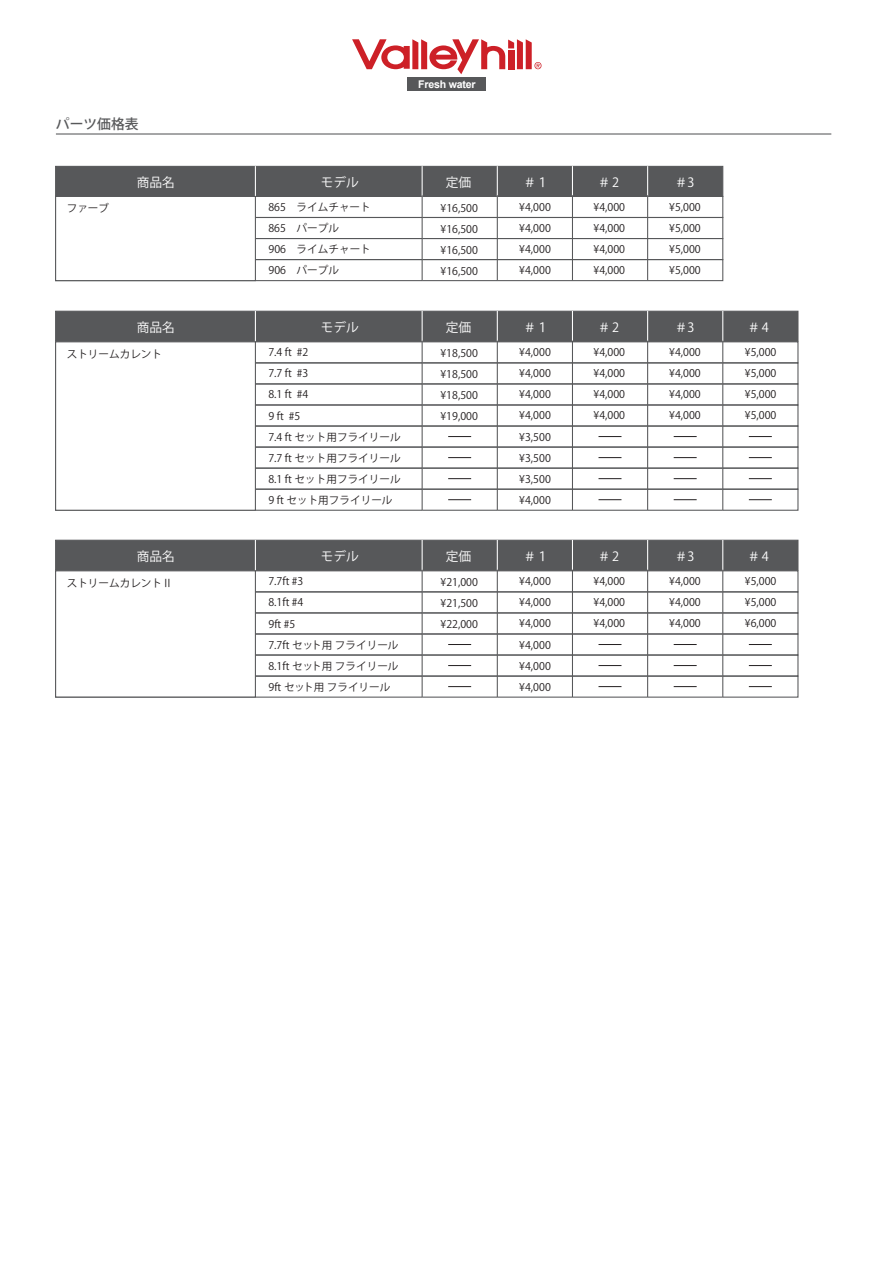
<style>
.page{position:relative;width:893px;height:1263px;background:#fff}
.page>*{position:absolute;margin:0;border:0;box-sizing:border-box;transform-origin:0 0}
.t1{font:500 13.8px "Koz Go Pr 6 N";color:#57585a}
.t2{font:12.75px "Koz Go Pr 6 N";color:#fff}
.t3{font:10.65px/21px "Koz Go Pr 6 N";color:#231f20;text-align:justify}
.t4{font:700 10.65px "Arial";letter-spacing:-.02em;color:#fff}
</style>
<div class="page">
<div style="left:55px;top:166px;width:668px;height:31px;background:#57585a"></div>
<div style="left:55px;top:311px;width:743px;height:31px;background:#57585a"></div>
<div style="left:55px;top:196px;width:668px;height:22px;border:1px solid #57585a"></div>
<div style="left:55px;top:217px;width:668px;height:22px;border:1px solid #57585a"></div>
<div style="left:55px;top:238px;width:668px;height:22px;border:1px solid #57585a"></div>
<div style="left:55px;top:259px;width:668px;height:22px;border:1px solid #57585a"></div>
<div style="left:55px;top:341px;width:743px;height:22px;border:1px solid #57585a"></div>
<div style="left:55px;top:362px;width:743px;height:22px;border:1px solid #57585a"></div>
<div style="left:55px;top:383px;width:743px;height:22px;border:1px solid #57585a"></div>
<div style="left:55px;top:404px;width:743px;height:23px;border:1px solid #57585a"></div>
<div style="left:55px;top:425px;width:743px;height:23px;border:1px solid #57585a"></div>
<div style="left:55px;top:446px;width:743px;height:23px;border:1px solid #57585a"></div>
<div style="left:55px;top:468px;width:743px;height:22px;border:1px solid #57585a"></div>
<div style="left:55px;top:489px;width:743px;height:22px;border:1px solid #57585a"></div>
<hr style="left:56px;top:133px;width:775px;height:2px;background:#57585a">
<svg style="left:749px;top:436px;width:23px;height:1px"></svg>
<svg style="left:749px;top:457px;width:23px;height:1px"></svg>
<svg style="left:749px;top:478px;width:23px;height:1px"></svg>
<svg style="left:749px;top:499px;width:23px;height:1px"></svg>
<svg style="left:674px;top:436px;width:23px;height:1px"></svg>
<svg style="left:674px;top:457px;width:23px;height:1px"></svg>
<svg style="left:674px;top:478px;width:23px;height:1px"></svg>
<svg style="left:674px;top:499px;width:23px;height:1px"></svg>
<svg style="left:598px;top:436px;width:23px;height:1px"></svg>
<svg style="left:598px;top:457px;width:23px;height:1px"></svg>
<svg style="left:598px;top:478px;width:23px;height:1px"></svg>
<svg style="left:598px;top:499px;width:23px;height:1px"></svg>
<svg style="left:448px;top:436px;width:23px;height:1px"></svg>
<svg style="left:448px;top:457px;width:23px;height:1px"></svg>
<svg style="left:448px;top:478px;width:23px;height:1px"></svg>
<svg style="left:448px;top:499px;width:23px;height:1px"></svg>
<div style="left:55px;top:540px;width:743px;height:31px;background:#57585a"></div>
<div style="left:55px;top:570px;width:743px;height:22px;border:1px solid #57585a"></div>
<div style="left:55px;top:591px;width:743px;height:22px;border:1px solid #57585a"></div>
<div style="left:55px;top:612px;width:743px;height:22px;border:1px solid #57585a"></div>
<div style="left:55px;top:633px;width:743px;height:22px;border:1px solid #57585a"></div>
<div style="left:55px;top:654px;width:743px;height:23px;border:1px solid #57585a"></div>
<div style="left:55px;top:675px;width:743px;height:23px;border:1px solid #57585a"></div>
<svg style="left:749px;top:665px;width:23px;height:1px"></svg>
<svg style="left:749px;top:686px;width:23px;height:1px"></svg>
<svg style="left:749px;top:644px;width:23px;height:1px"></svg>
<svg style="left:674px;top:665px;width:23px;height:1px"></svg>
<svg style="left:674px;top:686px;width:23px;height:1px"></svg>
<svg style="left:674px;top:644px;width:23px;height:1px"></svg>
<svg style="left:598px;top:665px;width:23px;height:1px"></svg>
<svg style="left:598px;top:686px;width:23px;height:1px"></svg>
<svg style="left:598px;top:644px;width:23px;height:1px"></svg>
<svg style="left:448px;top:665px;width:23px;height:1px"></svg>
<svg style="left:448px;top:686px;width:23px;height:1px"></svg>
<svg style="left:448px;top:644px;width:23px;height:1px"></svg>
<hr style="left:255px;top:166px;width:1px;height:30px;background:#fff">
<hr style="left:422px;top:166px;width:1px;height:30px;background:#fff">
<hr style="left:422px;top:195px;width:1px;height:86px;background:#57585a">
<hr style="left:497px;top:166px;width:1px;height:30px;background:#fff">
<hr style="left:497px;top:195px;width:1px;height:86px;background:#57585a">
<hr style="left:572px;top:166px;width:1px;height:30px;background:#fff">
<hr style="left:572px;top:195px;width:1px;height:86px;background:#57585a">
<hr style="left:647px;top:166px;width:1px;height:30px;background:#fff">
<hr style="left:647px;top:195px;width:1px;height:86px;background:#57585a">
<hr style="left:255px;top:311px;width:1px;height:30px;background:#fff">
<hr style="left:422px;top:311px;width:1px;height:30px;background:#fff">
<hr style="left:497px;top:311px;width:1px;height:30px;background:#fff">
<hr style="left:572px;top:311px;width:1px;height:30px;background:#fff">
<hr style="left:647px;top:311px;width:1px;height:30px;background:#fff">
<hr style="left:722px;top:311px;width:1px;height:30px;background:#fff">
<hr style="left:422px;top:341px;width:1px;height:169px;background:#57585a">
<hr style="left:497px;top:341px;width:1px;height:169px;background:#57585a">
<hr style="left:572px;top:341px;width:1px;height:169px;background:#57585a">
<hr style="left:647px;top:341px;width:1px;height:169px;background:#57585a">
<hr style="left:722px;top:341px;width:1px;height:169px;background:#57585a">
<hr style="left:255px;top:540px;width:1px;height:30px;background:#fff">
<hr style="left:422px;top:540px;width:1px;height:30px;background:#fff">
<hr style="left:497px;top:540px;width:1px;height:30px;background:#fff">
<hr style="left:572px;top:540px;width:1px;height:30px;background:#fff">
<hr style="left:647px;top:540px;width:1px;height:30px;background:#fff">
<hr style="left:722px;top:540px;width:1px;height:30px;background:#fff">
<hr style="left:422px;top:570px;width:1px;height:127px;background:#57585a">
<hr style="left:497px;top:570px;width:1px;height:127px;background:#57585a">
<hr style="left:572px;top:570px;width:1px;height:127px;background:#57585a">
<hr style="left:647px;top:570px;width:1px;height:127px;background:#57585a">
<hr style="left:722px;top:570px;width:1px;height:127px;background:#57585a">
<div style="left:55px;top:196px;width:201px;height:85px;background:#fff;border:1px solid #57585a"></div>
<div style="left:55px;top:341px;width:201px;height:170px;background:#fff;border:1px solid #57585a"></div>
<div style="left:55px;top:570px;width:201px;height:127px;background:#fff;border:1px solid #57585a"></div>
<div style="left:408px;top:78px;width:78px;height:13px;background:#57585a"></div>
<svg style="left:352px;top:39px;width:189px;height:35px"></svg>
<p class="t1" style="left:56px;top:116px;width:84px">パーツ価格表</p>
<p class="t4" style="left:418px;top:77px;width:59px">Fresh water</p>
<p class="t2" style="left:137px;top:175px;width:40px">商品名</p>
<p class="t2" style="left:321px;top:175px;width:40px">モデル</p>
<p class="t2" style="left:446px;top:175px;width:27px">定価</p>
<p class="t2" style="left:523px;top:175px;width:27px">＃１</p>
<p class="t2" style="left:598px;top:175px;width:23px">＃2</p>
<p class="t2" style="left:675px;top:175px;width:21px">＃3</p>
<p class="t3" style="left:67px;top:198px;width:44px">ファーブ</p>
<p class="t3" style="left:268px;top:197px;width:104px;text-align:left">865　ライムチャート<br>865　パープル<br>906　ライムチャート<br>906　パープル</p>
<p class="t3" style="left:440px;top:197px;width:39px">¥16,500 ¥16,500 ¥16,500 ¥16,500</p>
<p class="t3" style="left:519px;top:197px;width:33px">¥4,000 ¥4,000 ¥4,000 ¥4,000</p>
<p class="t3" style="left:594px;top:197px;width:33px">¥4,000 ¥4,000 ¥4,000 ¥4,000</p>
<p class="t3" style="left:669px;top:197px;width:33px">¥5,000 ¥5,000 ¥5,000 ¥5,000</p>
<p class="t2" style="left:137px;top:320px;width:40px">商品名</p>
<p class="t2" style="left:321px;top:320px;width:40px">モデル</p>
<p class="t2" style="left:446px;top:320px;width:27px">定価</p>
<p class="t2" style="left:523px;top:320px;width:27px">＃１</p>
<p class="t2" style="left:598px;top:320px;width:23px">＃2</p>
<p class="t2" style="left:675px;top:320px;width:21px">＃3</p>
<p class="t2" style="left:747px;top:320px;width:23px">＃4</p>
<p class="t3" style="left:67px;top:343px;width:97px">ストリームカレント</p>
<p class="t3" style="left:268px;top:342px;width:134px;text-align:left">7.4 ft #2<br>7.7 ft #3<br>8.1 ft #4<br>9 ft #5<br>7.4 ft セット用フライリール<br>7.7 ft セット用フライリール<br>8.1 ft セット用フライリール<br>9 ft セット用フライリール</p>
<p class="t3" style="left:440px;top:343px;width:39px">¥18,500 ¥18,500 ¥18,500 ¥19,000</p>
<p class="t3" style="left:519px;top:342px;width:33px">¥4,000 ¥4,000 ¥4,000 ¥4,000 ¥3,500 ¥3,500 ¥3,500 ¥4,000</p>
<p class="t3" style="left:594px;top:342px;width:33px">¥4,000 ¥4,000 ¥4,000 ¥4,000</p>
<p class="t3" style="left:669px;top:342px;width:33px">¥4,000 ¥4,000 ¥4,000 ¥4,000</p>
<p class="t3" style="left:745px;top:342px;width:33px">¥5,000 ¥5,000 ¥5,000 ¥5,000</p>
<p class="t2" style="left:137px;top:549px;width:40px">商品名</p>
<p class="t2" style="left:321px;top:549px;width:40px">モデル</p>
<p class="t2" style="left:446px;top:549px;width:27px">定価</p>
<p class="t2" style="left:523px;top:549px;width:27px">＃１</p>
<p class="t2" style="left:598px;top:549px;width:23px">＃2</p>
<p class="t2" style="left:675px;top:549px;width:21px">＃3</p>
<p class="t2" style="left:747px;top:549px;width:23px">＃4</p>
<p class="t3" style="left:268px;top:571px;width:132px;text-align:left">7.7ft #3<br>8.1ft #4<br>9ft #5<br>7.7ft セット用 フライリール<br>8.1ft セット用 フライリール<br>9ft セット用 フライリール</p>
<p class="t3" style="left:440px;top:572px;width:39px">¥21,000 ¥21,500 ¥22,000</p>
<p class="t3" style="left:519px;top:571px;width:33px">¥4,000 ¥4,000 ¥4,000 ¥4,000 ¥4,000 ¥4,000</p>
<p class="t3" style="left:594px;top:571px;width:33px">¥4,000 ¥4,000 ¥4,000</p>
<p class="t3" style="left:669px;top:571px;width:33px">¥4,000 ¥4,000 ¥4,000</p>
<p class="t3" style="left:745px;top:571px;width:33px">¥5,000 ¥5,000 ¥6,000</p>
<p class="t3" style="left:67px;top:572px;width:108px">ストリームカレントⅡ</p>
</div>
